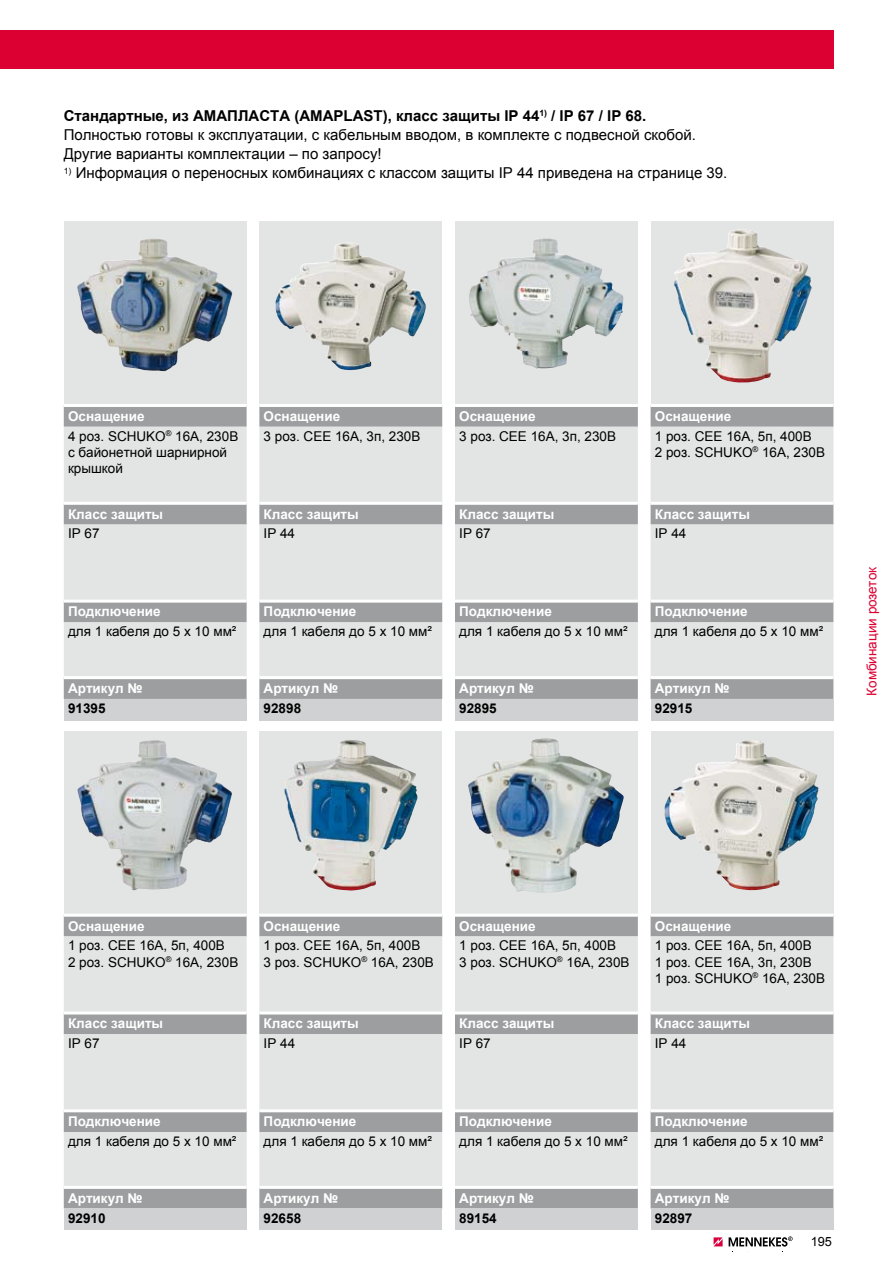
<style>
.page{position:relative;width:893px;height:1263px;background:#fff}
.page>*{position:absolute;margin:0;border:0;box-sizing:border-box;transform-origin:0 0}
.t1{font:15px/19.2px "Arial";color:#000}
.t2{font:13.5px/19.8px "Arial";color:#000}
.t3{font:700 13.5px/19.8px "Arial";color:#fff}
.t4{font:13.5px "Arial";color:#db0031}
.t5{font:12.75px "Arial";color:#000}
.s1{font-weight:700}
.s2{font-weight:700;color:#fff}
.s3{font-weight:400;color:#000}
.s4{color:#000}
</style>
<div class="page">
<svg style="left:714px;top:1237px;width:9px;height:9px"></svg>
<svg style="left:729px;top:1236px;width:64px;height:10px"></svg>
<svg style="left:64px;top:221px;width:183px;height:183px;background:#d0d3d4"></svg>
<div style="left:259px;top:221px;width:183px;height:183px;background:#e3e4e4"></div>
<div style="left:455px;top:221px;width:183px;height:183px;background:#e3e4e4"></div>
<div style="left:651px;top:221px;width:182px;height:183px;background:#e3e4e4"></div>
<div style="left:64px;top:731px;width:183px;height:183px;background:#e3e4e4"></div>
<div style="left:259px;top:731px;width:183px;height:183px;background:#e3e4e4"></div>
<div style="left:455px;top:731px;width:183px;height:183px;background:#e3e4e4"></div>
<div style="left:651px;top:731px;width:182px;height:183px;background:#e3e4e4"></div>
<img style="left:77px;top:238px;width:101px;height:133px">
<img style="left:275px;top:243px;width:151px;height:127px">
<img style="left:469px;top:238px;width:154px;height:131px">
<img style="left:674px;top:229px;width:138px;height:153px">
<img style="left:77px;top:740px;width:155px;height:150px">
<img style="left:284px;top:740px;width:133px;height:150px">
<img style="left:468px;top:738px;width:156px;height:155px">
<img style="left:664px;top:740px;width:155px;height:150px">
<div style="left:64px;top:407px;width:183px;height:292px;background:#9c9e9f"></div>
<svg style="left:64px;top:427px;width:183px;height:249px;background:#d7d9d9"></svg>
<div style="left:64px;top:699px;width:183px;height:21px;background:#d0d1d2"></div>
<hr style="left:64px;top:502px;width:183px;height:3px;background:#fff">
<hr style="left:64px;top:600px;width:183px;height:3px;background:#fff">
<hr style="left:64px;top:676px;width:183px;height:3px;background:#fff">
<div style="left:259px;top:407px;width:183px;height:292px;background:#9c9e9f"></div>
<svg style="left:259px;top:427px;width:183px;height:249px;background:#d7d9d9"></svg>
<div style="left:259px;top:699px;width:183px;height:21px;background:#d0d1d2"></div>
<hr style="left:259px;top:502px;width:183px;height:3px;background:#fff">
<hr style="left:259px;top:600px;width:183px;height:3px;background:#fff">
<hr style="left:259px;top:676px;width:183px;height:3px;background:#fff">
<div style="left:455px;top:407px;width:183px;height:292px;background:#9c9e9f"></div>
<svg style="left:455px;top:427px;width:183px;height:249px;background:#d7d9d9"></svg>
<div style="left:455px;top:699px;width:183px;height:21px;background:#d0d1d2"></div>
<hr style="left:455px;top:502px;width:183px;height:3px;background:#fff">
<hr style="left:455px;top:600px;width:183px;height:3px;background:#fff">
<hr style="left:455px;top:676px;width:183px;height:3px;background:#fff">
<div style="left:651px;top:407px;width:182px;height:292px;background:#9c9e9f"></div>
<svg style="left:651px;top:427px;width:182px;height:249px;background:#d7d9d9"></svg>
<div style="left:651px;top:699px;width:182px;height:21px;background:#d0d1d2"></div>
<hr style="left:651px;top:502px;width:182px;height:3px;background:#fff">
<hr style="left:651px;top:600px;width:182px;height:3px;background:#fff">
<hr style="left:651px;top:676px;width:182px;height:3px;background:#fff">
<div style="left:64px;top:917px;width:183px;height:291px;background:#9c9e9f"></div>
<svg style="left:64px;top:936px;width:183px;height:250px;background:#d7d8d9"></svg>
<div style="left:64px;top:1208px;width:183px;height:22px;background:#d0d1d2"></div>
<hr style="left:64px;top:1011px;width:183px;height:3px;background:#fff">
<hr style="left:64px;top:1109px;width:183px;height:3px;background:#fff">
<hr style="left:64px;top:1186px;width:183px;height:3px;background:#fff">
<div style="left:259px;top:917px;width:183px;height:291px;background:#9c9e9f"></div>
<svg style="left:259px;top:936px;width:183px;height:250px;background:#d7d8d9"></svg>
<div style="left:259px;top:1208px;width:183px;height:22px;background:#d0d1d2"></div>
<hr style="left:259px;top:1011px;width:183px;height:3px;background:#fff">
<hr style="left:259px;top:1109px;width:183px;height:3px;background:#fff">
<hr style="left:259px;top:1186px;width:183px;height:3px;background:#fff">
<div style="left:455px;top:917px;width:183px;height:291px;background:#9c9e9f"></div>
<svg style="left:455px;top:936px;width:183px;height:250px;background:#d7d8d9"></svg>
<div style="left:455px;top:1208px;width:183px;height:22px;background:#d0d1d2"></div>
<hr style="left:455px;top:1011px;width:183px;height:3px;background:#fff">
<hr style="left:455px;top:1109px;width:183px;height:3px;background:#fff">
<hr style="left:455px;top:1186px;width:183px;height:3px;background:#fff">
<div style="left:651px;top:917px;width:182px;height:291px;background:#9c9e9f"></div>
<svg style="left:651px;top:936px;width:182px;height:250px;background:#d7d8d8"></svg>
<div style="left:651px;top:1208px;width:182px;height:22px;background:#d0d1d2"></div>
<hr style="left:651px;top:1011px;width:182px;height:3px;background:#fff">
<hr style="left:651px;top:1109px;width:182px;height:3px;background:#fff">
<hr style="left:651px;top:1186px;width:182px;height:3px;background:#fff">
<div style="left:0;top:30px;width:833px;height:39px;background:#db0031"></div>
<p class="t1" style="left:64px;top:106px;width:634px"><span class="s1">Cтандартные, из АМАПЛАСТА (AMAPLAST), класс защиты IP 44</span><sup>1)</sup> <span class="s1">/ IP 67 / IP 68.<br></span>Полностью готовы к эксплуатации, с кaбельным вводом, в комплекте с подвесной скобой.<br>Другие вaриaнты комплектaции – по зaпросу!</p>
<p class="t1" style="left:64px;top:164px;width:665px"><sup>1)</sup> Информация о переносных комбинациях с классом защиты IP 44 приведена на странице 39.</p>
<p class="t2" style="left:68px;top:406px;width:172px"><span class="s2">Оснащение<br></span>4 роз. SCHUKO<sup>®</sup> 16A, 230В</p>
<p class="t2" style="left:68px;top:444px;width:161px;line-height:16.2px">с байонетной шарнирной крышкой</p>
<p class="t3" style="left:68px;top:504px;width:97px">Класс защиты<br><span class="s3">IP 67</span></p>
<p class="t2" style="left:264px;top:406px;width:158px"><span class="s2">Оснащение<br></span>3 роз. CEE 16A, 3п, 230В</p>
<p class="t3" style="left:264px;top:504px;width:97px">Класс защиты<br><span class="s3">IP 44</span></p>
<p class="t2" style="left:459px;top:406px;width:158px"><span class="s2">Оснащение<br></span>3 роз. CEE 16A, 3п, 230В</p>
<p class="t3" style="left:459px;top:504px;width:97px">Класс защиты<br><span class="s3">IP 67</span></p>
<p class="t2" style="left:655px;top:406px;width:158px"><span class="s2">Оснащение<br></span>1 роз. CEE 16A, 5п, 400В</p>
<p class="t2" style="left:655px;top:442px;width:172px">2 роз. SCHUKO<sup>®</sup> 16A, 230В</p>
<p class="t3" style="left:655px;top:504px;width:97px">Класс защиты<br><span class="s3">IP 44</span></p>
<p class="t2" style="left:68px;top:602px;width:170px"><span class="s2">Подключение<br></span>для 1 кабеля до 5 x 10 мм²</p>
<p class="t3" style="left:68px;top:679px;width:76px">Артикул №<br><span class="s4">91395</span></p>
<p class="t2" style="left:264px;top:602px;width:170px"><span class="s2">Подключение<br></span>для 1 кабеля до 5 x 10 мм²</p>
<p class="t3" style="left:264px;top:679px;width:76px">Артикул №<br><span class="s4">92898</span></p>
<p class="t2" style="left:459px;top:602px;width:170px"><span class="s2">Подключение<br></span>для 1 кабеля до 5 x 10 мм²</p>
<p class="t3" style="left:459px;top:679px;width:76px">Артикул №<br><span class="s4">92895</span></p>
<p class="t2" style="left:655px;top:602px;width:170px"><span class="s2">Подключение<br></span>для 1 кабеля до 5 x 10 мм²</p>
<p class="t3" style="left:655px;top:679px;width:76px">Артикул №<br><span class="s4">92915</span></p>
<p class="t4" style="left:863px;top:696px;width:130px;rotate:-90deg">Комбинации розеток</p>
<p class="t2" style="left:68px;top:916px;width:158px"><span class="s2">Оснащение<br></span>1 роз. CEE 16A, 5п, 400В</p>
<p class="t2" style="left:68px;top:952px;width:172px">2 роз. SCHUKO<sup>®</sup> 16A, 230В</p>
<p class="t3" style="left:68px;top:1014px;width:97px">Класс защиты<br><span class="s3">IP 67</span></p>
<p class="t2" style="left:264px;top:916px;width:158px"><span class="s2">Оснащение<br></span>1 роз. CEE 16A, 5п, 400В</p>
<p class="t2" style="left:264px;top:952px;width:172px">3 роз. SCHUKO<sup>®</sup> 16A, 230В</p>
<p class="t3" style="left:264px;top:1014px;width:97px">Класс защиты<br><span class="s3">IP 44</span></p>
<p class="t2" style="left:459px;top:916px;width:158px"><span class="s2">Оснащение<br></span>1 роз. CEE 16A, 5п, 400В</p>
<p class="t2" style="left:459px;top:952px;width:172px">3 роз. SCHUKO<sup>®</sup> 16A, 230В</p>
<p class="t3" style="left:459px;top:1014px;width:97px">Класс защиты<br><span class="s3">IP 67</span></p>
<p class="t2" style="left:655px;top:916px;width:158px"><span class="s2">Оснащение<br></span>1 роз. CEE 16A, 5п, 400В</p>
<p class="t2" style="left:655px;top:954px;width:172px;line-height:16.2px">1 роз. CEE 16A, 3п, 230В<br>1 роз. SCHUKO<sup>®</sup> 16A, 230В</p>
<p class="t3" style="left:655px;top:1014px;width:97px">Класс защиты<br><span class="s3">IP 44</span></p>
<p class="t2" style="left:68px;top:1112px;width:170px"><span class="s2">Подключение<br></span>для 1 кабеля до 5 x 10 мм²</p>
<p class="t3" style="left:68px;top:1188px;width:76px">Артикул №<br><span class="s4">92910</span></p>
<p class="t2" style="left:264px;top:1112px;width:170px"><span class="s2">Подключение<br></span>для 1 кабеля до 5 x 10 мм²</p>
<p class="t3" style="left:264px;top:1188px;width:76px">Артикул №<br><span class="s4">92658</span></p>
<p class="t2" style="left:459px;top:1112px;width:170px"><span class="s2">Подключение<br></span>для 1 кабеля до 5 x 10 мм²</p>
<p class="t3" style="left:459px;top:1188px;width:76px">Артикул №<br><span class="s4">89154</span></p>
<p class="t2" style="left:655px;top:1112px;width:170px"><span class="s2">Подключение<br></span>для 1 кабеля до 5 x 10 мм²</p>
<p class="t3" style="left:655px;top:1188px;width:76px">Артикул №<br><span class="s4">92897</span></p>
<p class="t5" style="left:811px;top:1233px;width:23px">195</p>
</div>
